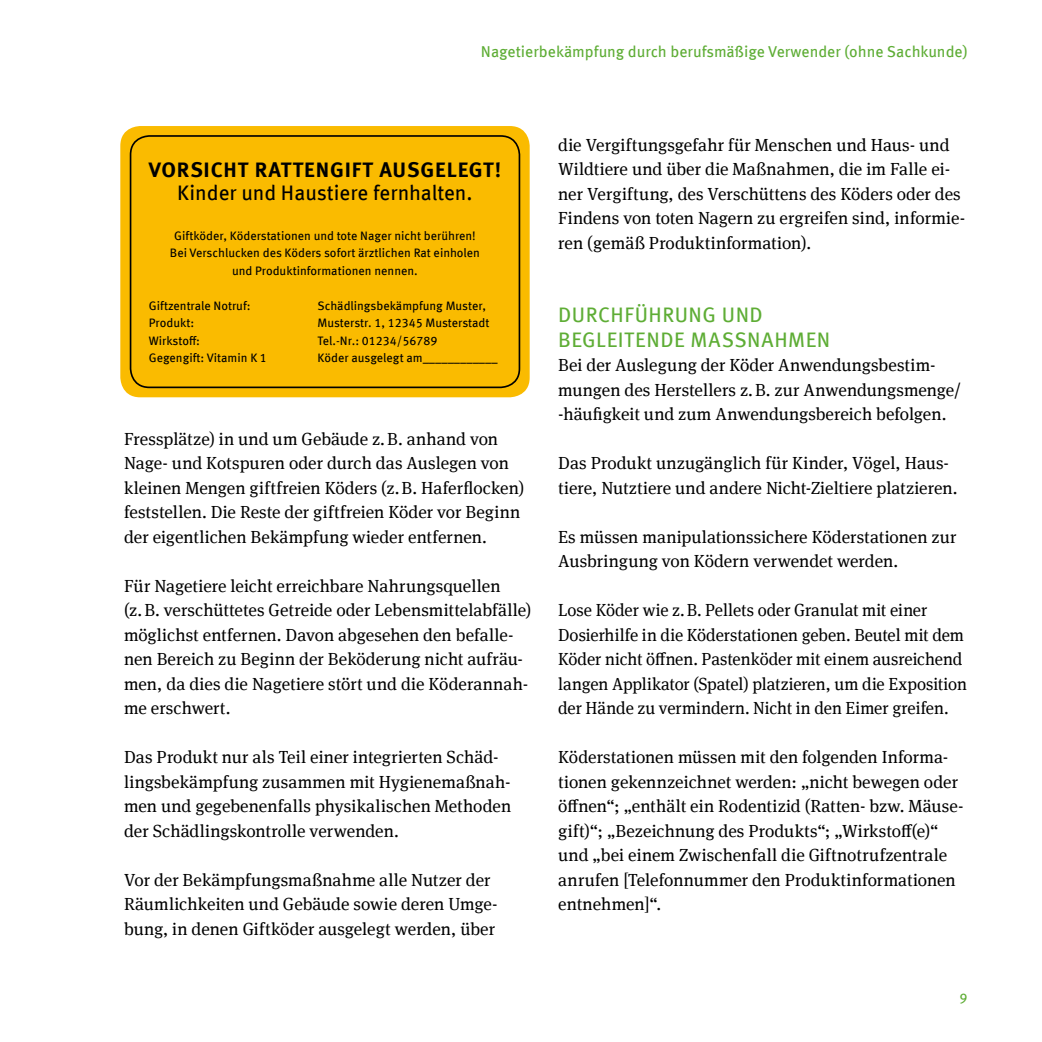
<style>
.page{position:relative;width:1042px;height:1042px;background:#fff}
.page>*{position:absolute;margin:0;border:0;box-sizing:border-box;transform-origin:0 0}
.H3_Subline{font:21px/24.5px "Meta Offc";letter-spacing:.025em;color:#5ead35}
.P_Head_Infobox_einspaltig{font:21px "Meta Offc";color:#000}
.P_Head_Infobox_einspaltig-2{font:700 21px "Meta Offc";letter-spacing:.04em;color:#000}
.P_Copytext{font:17.5px/24.5px "Meta Serif Offc";letter-spacing:.005em;color:#000}
.t1{font:15.75px "Meta Offc";color:#5ead35}
.t2{font:14px "Meta Offc";color:#5ead35}
.P_Head_Infobox_einspaltig-3{font:12.25px/17.5px "Meta Offc";color:#000;text-align:center}
</style>
<div class="page">
<div style="left:120px;top:126px;width:410px;height:271px;background:#fabb00;border-radius:20px"></div>
<div style="left:130px;top:135px;width:390px;height:253px;border:2px solid #000;border-radius:19px"></div>
<p class="t1" style="left:481px;top:42px;width:488px">Nagetierbekämpfung durch berufsmäßige Verwender (ohne Sachkunde)</p>
<p class="P_Head_Infobox_einspaltig-2" style="left:149px;top:157px;width:354px">VORSICHT RATTENGIFT AUSGELEGT!</p>
<p class="P_Head_Infobox_einspaltig" style="left:177px;top:180px;width:297px">Kinder und Haustiere fernhalten.</p>
<p class="P_Head_Infobox_einspaltig-3" style="left:170px;top:227px;width:312px">Giftköder, Köderstationen und tote Nager nicht berühren!<br>Bei Verschlucken des Köders sofort ärztlichen Rat einholen und Produktinformationen nennen.</p>
<p class="P_Head_Infobox_einspaltig-3" style="left:149px;top:297px;width:103px">Giftzentrale Notruf:</p>
<p class="P_Head_Infobox_einspaltig-3" style="left:149px;top:315px;width:47px">Produkt:</p>
<p class="P_Head_Infobox_einspaltig-3" style="left:149px;top:332px;width:53px">Wirkstoff:</p>
<p class="P_Head_Infobox_einspaltig-3" style="left:149px;top:350px;width:120px">Gegengift: Vitamin K 1</p>
<p class="P_Head_Infobox_einspaltig-3" style="left:317px;top:297px;width:170px">Schädlingsbekämpfung Muster,</p>
<p class="P_Head_Infobox_einspaltig-3" style="left:317px;top:315px;width:173px">Musterstr. 1, 12345 Musterstadt</p>
<p class="P_Head_Infobox_einspaltig-3" style="left:317px;top:332px;width:121px">Tel.-Nr.: 01234/56789</p>
<p class="P_Head_Infobox_einspaltig-3" style="left:317px;top:350px;width:182px">Köder ausgelegt am____________</p>
<p class="P_Copytext" style="left:124px;top:427px;width:402px">Fressplätze) in und um Gebäude z.B. anhand von Nage- und Kotspuren oder durch das Auslegen von kleinen Mengen giftfreien Köders (z.B. Haferflocken) feststellen. Die Reste der giftfreien Köder vor Beginn der eigentlichen Bekämpfung wieder entfernen.</p>
<p class="P_Copytext" style="left:124px;top:574px;width:409px">Für Nagetiere leicht erreichbare Nahrungsquellen (z.B. verschüttetes Getreide oder Lebensmittelabfälle) möglichst entfernen. Davon abgesehen den befalle&shy;nen Bereich zu Beginn der Beköderung nicht aufräu&shy;men, da dies die Nagetiere stört und die Köderannah&shy;me erschwert.</p>
<p class="P_Copytext" style="left:124px;top:745px;width:389px">Das Produkt nur als Teil einer integrierten Schäd&shy;lingsbekämpfung zusammen mit Hygienemaßnah&shy;men und gegebenenfalls physikalischen Methoden der Schädlingskontrolle verwenden.</p>
<p class="P_Copytext" style="left:124px;top:868px;width:375px">Vor der Bekämpfungsmaßnahme alle Nutzer der<br>Räumlichkeiten und Gebäude sowie deren Umge&shy;bung, in denen Giftköder ausgelegt werden, über</p>
<p class="P_Copytext" style="left:558px;top:133px;width:409px">die Vergiftungsgefahr für Menschen und Haus- und Wildtiere und über die Maßnahmen, die im Falle ei&shy;ner Vergiftung, des Verschüttens des Köders oder des Findens von toten Nagern zu ergreifen sind, informie&shy;ren (gemäß Produktinformation).</p>
<h3 class="H3_Subline" style="left:558px;top:303px;width:274px">DURCHFÜHRUNG UND<br>BEGLEITENDE MASSNAHMEN</h3>
<p class="P_Copytext" style="left:558px;top:353px;width:404px">Bei der Auslegung der Köder Anwendungsbestim&shy;mungen des Herstellers z.B. zur Anwendungsmenge/ -häufigkeit und zum Anwendungsbereich befolgen.</p>
<p class="P_Copytext" style="left:558px;top:451px;width:401px">Das Produkt unzugänglich für Kinder, Vögel, Haus&shy;tiere, Nutztiere und andere Nicht-Zieltiere platzieren.</p>
<p class="P_Copytext" style="left:558px;top:525px;width:400px">Es müssen manipulationssichere Köderstationen zur<br>Ausbringung von Ködern verwendet werden.</p>
<p class="P_Copytext" style="left:558px;top:598px;width:410px">Lose Köder wie z.B. Pellets oder Granulat mit einer Dosierhilfe in die Köderstationen geben. Beutel mit dem Köder nicht öffnen. Pastenköder mit einem ausreichend langen Applikator (Spatel) platzieren, um die Exposition der Hände zu vermindern. Nicht in den Eimer greifen.</p>
<p class="P_Copytext" style="left:558px;top:745px;width:405px">Köderstationen müssen mit den folgenden Informa&shy;tionen gekennzeichnet werden: „nicht bewegen oder öffnen“; „enthält ein Rodentizid (Ratten- bzw. Mäuse&shy;gift)“; „Bezeichnung des Produkts“; „Wirkstoff(e)“ und „bei einem Zwischenfall die Giftnotrufzentrale anrufen [Telefonnummer den Produktinformationen entnehmen]“.</p>
<p class="t2" style="left:959px;top:990px;width:9px">9</p>
</div>
